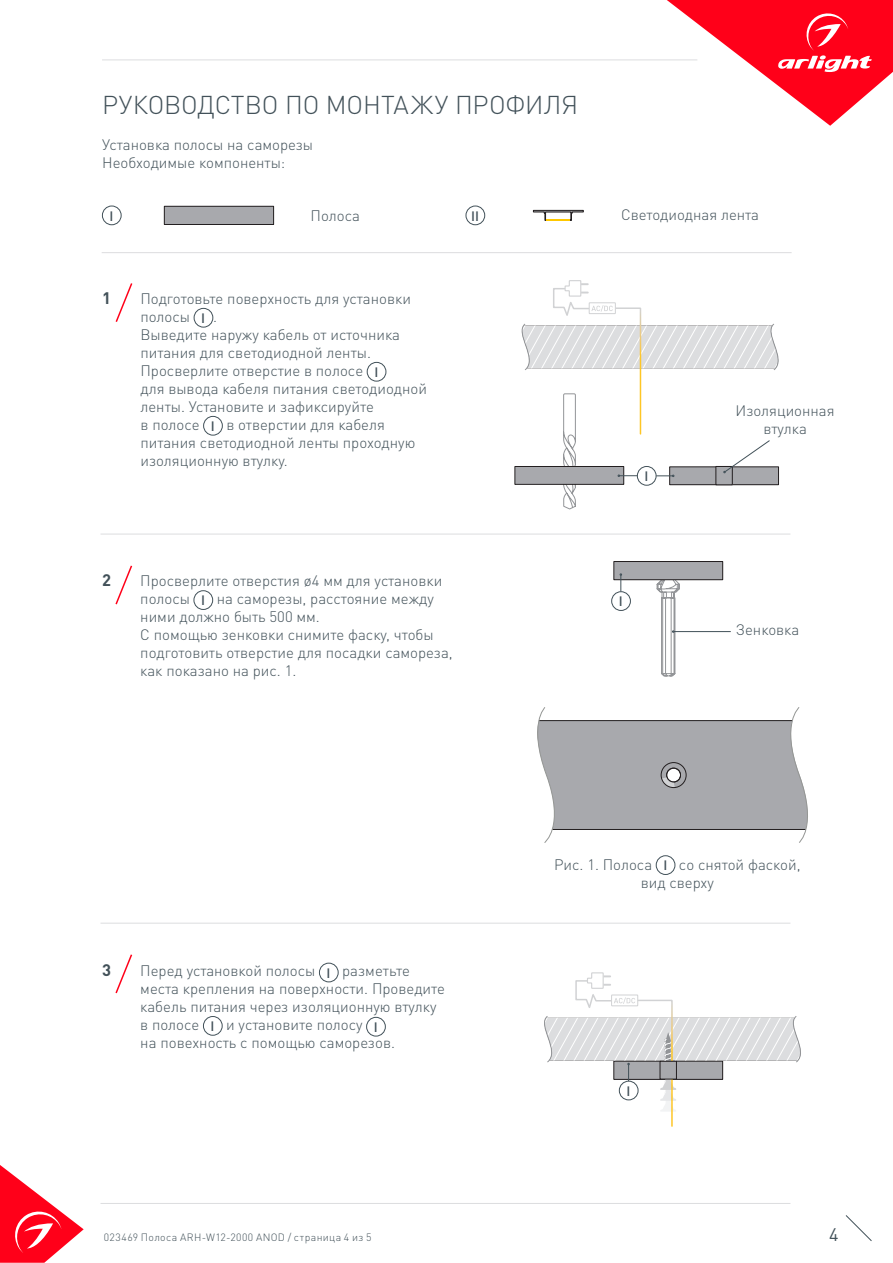
<style>
.page{position:relative;width:893px;height:1263px;background:#fff}
.page>*{position:absolute;margin:0;border:0;box-sizing:border-box;transform-origin:0 0}
.t1{font:300 25.5px "DIN Pro";letter-spacing:-.005em;color:#425159}
.t2{font:18px "DIN Pro";color:#425159}
.t3{font:700 16.5px "DIN Pro";color:#425159}
.t4{font:300 15px/18px "DIN Pro";color:#425159}
.t5{font:500 13.5px "DIN Pro";color:#425159}
.t6{font:300 10.5px "DIN Pro";letter-spacing:.04em;color:#425159}
</style>
<div class="page">
<svg style="left:0;top:1165px;width:84px;height:98px"></svg>
<svg style="left:845px;top:1215px;width:27px;height:26px"></svg>
<svg style="left:667px;top:0;width:226px;height:126px"></svg>
<hr style="left:102px;top:60px;width:595px;height:1px;background:#dcdddf">
<hr style="left:102px;top:252px;width:690px;height:1px;background:#dcdddf">
<hr style="left:101px;top:534px;width:689px;height:1px;background:#dcdddf">
<hr style="left:101px;top:923px;width:689px;height:1px;background:#dcdddf">
<hr style="left:101px;top:1203px;width:689px;height:1px;background:#dcdddf">
<div style="left:102px;top:206px;width:19px;height:19px;border:1px solid #425159;border-radius:50%"></div>
<div style="left:466px;top:206px;width:19px;height:19px;border:1px solid #425159;border-radius:50%"></div>
<div style="left:614px;top:561px;width:109px;height:19px;background:#a8a9ad"></div>
<div style="left:614px;top:561px;width:109px;height:19px;border:1px solid #231f20"></div>
<div style="left:194px;top:308px;width:19px;height:19px;border:1px solid #425159;border-radius:50%"></div>
<div style="left:367px;top:362px;width:19px;height:19px;border:1px solid #425159;border-radius:50%"></div>
<div style="left:203px;top:416px;width:20px;height:19px;border:1px solid #425159;border-radius:50%"></div>
<svg style="left:115px;top:283px;width:18px;height:39px"></svg>
<hr style="left:674px;top:631px;width:57px;height:1px;background:#425159">
<svg style="left:656px;top:578px;width:24px;height:98px"></svg>
<svg style="left:514px;top:280px;width:265px;height:230px"></svg>
<div style="left:194px;top:590px;width:19px;height:20px;border:1px solid #425159;border-radius:50%"></div>
<svg style="left:115px;top:565px;width:18px;height:40px"></svg>
<div style="left:656px;top:855px;width:19px;height:20px;border:1px solid #425159;border-radius:50%"></div>
<svg style="left:537px;top:707px;width:271px;height:136px"></svg>
<div style="left:319px;top:963px;width:19px;height:19px;border:1px solid #425159;border-radius:50%"></div>
<div style="left:203px;top:1016px;width:19px;height:19px;border:1px solid #425159;border-radius:50%"></div>
<div style="left:366px;top:1017px;width:20px;height:19px;border:1px solid #425159;border-radius:50%"></div>
<svg style="left:115px;top:954px;width:18px;height:40px"></svg>
<svg style="left:544px;top:972px;width:257px;height:155px"></svg>
<div style="left:660px;top:1061px;width:16px;height:18px;background:#a8a9ad"></div>
<div style="left:660px;top:1061px;width:17px;height:18px;border:1px solid #231f20"></div>
<svg style="left:620px;top:574px;width:2px;height:17px"></svg>
<div style="left:611px;top:591px;width:20px;height:20px;border:1px solid #425159;border-radius:50%"></div>
<svg style="left:533px;top:210px;width:51px;height:11px"></svg>
<hr style="left:546px;top:219px;width:24px;height:2px;background:#ffc800">
<div style="left:164px;top:206px;width:110px;height:18px;background:#a8a9ad"></div>
<div style="left:164px;top:206px;width:110px;height:19px;border:1px solid #231f20"></div>
<p class="t1" style="left:102px;top:87px;width:477px">РУКОВОДСТВО ПО МОНТАЖУ ПРОФИЛЯ</p>
<p class="t4" style="left:102px;top:134px;width:212px">Установка полосы на саморезы</p>
<p class="t4" style="left:102px;top:152px;width:185px">Необходимые компоненты:</p>
<p class="t4" style="left:311px;top:206px;width:51px">Полоса</p>
<p class="t4" style="left:621px;top:205px;width:140px">Cветодиодная лента</p>
<p class="t5" style="left:110px;top:206px;width:5px">I</p>
<p class="t5" style="left:471px;top:206px;width:9px">II</p>
<p class="t3" style="left:102px;top:287px;width:10px">1</p>
<p class="t4" style="left:140px;top:289px;width:272px">Подготовьте поверхность для установки полосы</p>
<p class="t5" style="left:201px;top:309px;width:5px">I</p>
<p class="t4" style="left:140px;top:307px;width:261px;text-indent:73px">.<br>Выведите наружу кабель от источника питания для светодиодной ленты.<br>Просверлите отверстие в полосе</p>
<p class="t5" style="left:374px;top:363px;width:5px">I</p>
<p class="t4" style="left:140px;top:379px;width:288px">для вывода кабеля питания светодиодной ленты. Установите и зафиксируйте<br>в полосе</p>
<p class="t4" style="left:140px;top:415px;width:276px;text-indent:86px">в отверстии для кабеля питания светодиодной ленты проходную изоляционную втулку.</p>
<p class="t5" style="left:211px;top:417px;width:5px">I</p>
<p class="t3" style="left:102px;top:568px;width:10px">2</p>
<p class="t4" style="left:140px;top:570px;width:303px">Просверлите отверстия ø4 мм для установки полосы</p>
<p class="t5" style="left:201px;top:591px;width:5px">I</p>
<p class="t4" style="left:140px;top:588px;width:314px;text-indent:76px">на саморезы, расстояние между ними должно быть 500 мм.<br>С помощью зенковки снимите фаску, чтобы подготовить отверстие для посадки самореза, как показано на рис. 1.</p>
<p class="t3" style="left:102px;top:959px;width:10px">3</p>
<p class="t4" style="left:140px;top:961px;width:177px">Перед установкой полосы</p>
<p class="t5" style="left:327px;top:964px;width:5px">I</p>
<p class="t4" style="left:140px;top:961px;width:306px;text-indent:202px">разметьте места крепления на поверхности. Проведите кабель питания через изоляционную втулку в полосе</p>
<p class="t5" style="left:211px;top:1017px;width:5px">I</p>
<p class="t4" style="left:226px;top:1015px;width:138px">и установите полосу</p>
<p class="t5" style="left:374px;top:1018px;width:5px">I</p>
<p class="t4" style="left:140px;top:1033px;width:256px">на повехность с помощью саморезов.</p>
<p class="t5" style="left:644px;top:467px;width:5px">I</p>
<p class="t5" style="left:619px;top:592px;width:5px">I</p>
<p class="t4" style="left:736px;top:401px;width:101px">Изоляционная</p>
<p class="t4" style="left:763px;top:419px;width:45px">втулка</p>
<p class="t4" style="left:736px;top:620px;width:65px">Зенковка</p>
<p class="t4" style="left:554px;top:854px;width:100px">Рис. 1. Полоса</p>
<p class="t5" style="left:663px;top:856px;width:5px">I</p>
<p class="t4" style="left:641px;top:854px;width:161px;text-indent:38px">со снятой фаской, вид сверху</p>
<p class="t5" style="left:626px;top:1082px;width:5px">I</p>
<p class="t6" style="left:104px;top:1230px;width:269px">023469 Полоса ARH-W12-2000 ANOD / страница 4 из 5</p>
<p class="t2" style="left:829px;top:1222px;width:11px">4</p>
</div>
